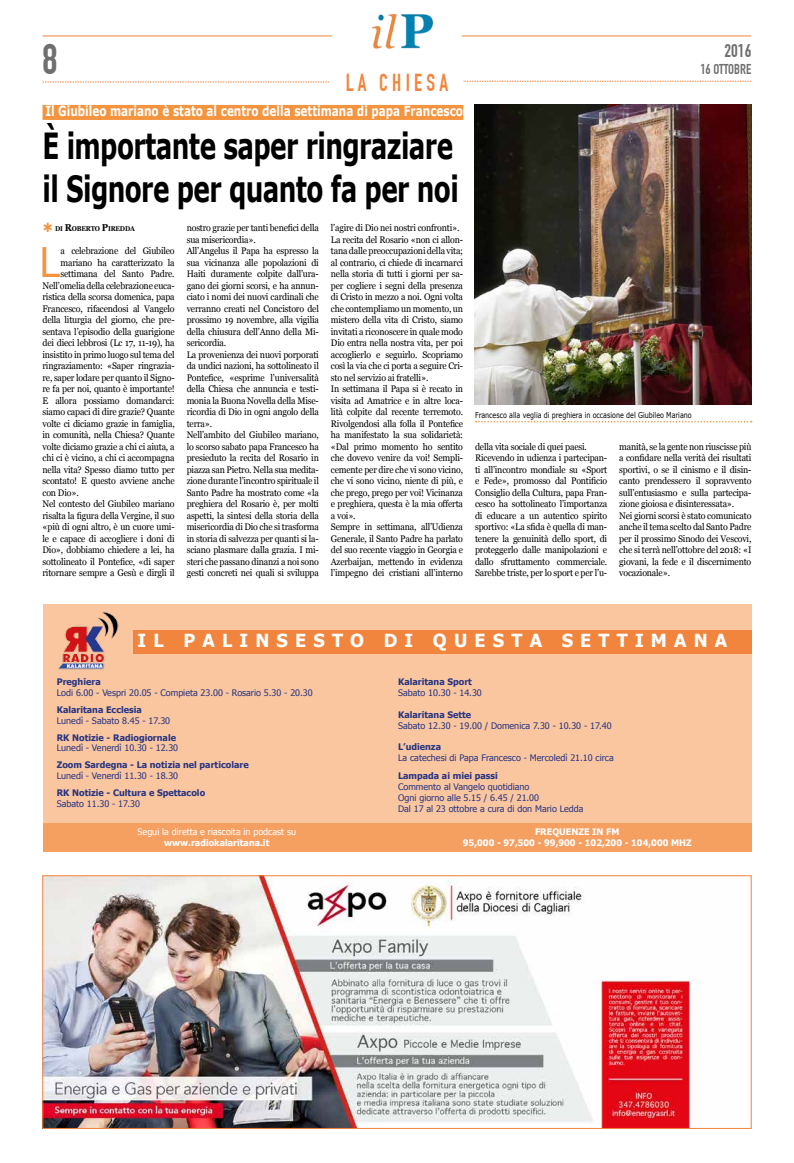
<style>
.page{position:relative;width:794px;height:1163px;background:#fff}
.page>*{position:absolute;margin:0;border:0;box-sizing:border-box;transform-origin:0 0}
.t1{font:700 42px "DIN Condensed";color:#706f6f}
.t2{font:41.6px "Arial";color:#f4943f;scale:.93 1}
.t3{font:700 36px/43.2px "Verdana";letter-spacing:-.025em;color:#000;scale:.69 1}
.t4{font:700 24px "DIN Condensed";letter-spacing:.2em;color:#f1853d;scale:.89 1}
.t5{font:700 18px "Tahoma";letter-spacing:.4em;color:#fff}
.t6{font:700 18px "DIN Condensed";color:#706f6f}
.t7{font:700 14px "Verdana";color:#fff;scale:.75 1}
.t8{font:700 14px "DIN Condensed";color:#706f6f}
.t9{font:9.5px/11.5px "Georgia";letter-spacing:-.02em;color:#000;scale:.93 1}
.t10{font:9px/10.8px "Tahoma";color:#283583}
.t11{font:700 9px "Tahoma";color:#283583}
.t12{font:700 9px/10.8px "Tahoma";color:#fff;text-align:center}
.t13{font:9px "Tahoma";color:#fff}
.t14{font:8px "Verdana";color:#000;scale:.8 1}
.t15{font:700 7px "Georgia";letter-spacing:-.03em;color:#000;scale:.9 1}
.s1{font-size:10px}
</style>
<div class="page">
<img style="left:475px;top:105px;width:276px;height:299px">
<div style="left:43px;top:105px;width:420px;height:15px;background:#f4943f"></div>
<svg style="left:476px;top:421px;width:275px;height:1px"></svg>
<svg style="left:42px;top:82px;width:288px;height:1px"></svg>
<hr style="left:42px;top:35px;width:290px;height:1px;background:#f1853d">
<svg style="left:463px;top:81px;width:288px;height:1px"></svg>
<hr style="left:462px;top:35px;width:289px;height:1px;background:#f1853d">
<img style="left:371px;top:14px;width:62px;height:35px">
<img style="left:45px;top:877px;width:654px;height:249px">
<div style="left:43px;top:875px;width:708px;height:253px;border:1px solid #f1853d"></div>
<div style="left:43px;top:604px;width:708px;height:247px;background:#fac69f"></div>
<div style="left:133px;top:630px;width:618px;height:23px;background:#f1853d"></div>
<div style="left:43px;top:823px;width:708px;height:28px;background:#f59f61"></div>
<img style="left:58px;top:611px;width:60px;height:58px">
<h1 class="t1" style="left:42px;top:35px;width:17px">8</h1>
<h3 class="t6" style="left:724px;top:40px;width:28px">2016</h3>
<h3 class="t8" style="left:700px;top:61px;width:53px">16 OTTOBRE</h3>
<h3 class="t4" style="left:346px;top:68px;width:117px">LA CHIESA</h3>
<h3 class="t7" style="left:45px;top:102px;width:558px">Il Giubileo mariano è stato al centro della settimana di papa Francesco</h3>
<h3 class="t3" style="left:43px;top:124px;width:605px">È importante saper ringraziare il Signore per quanto fa per noi</h3>
<p class="t15" style="left:55px;top:223px;width:90px">DI <span class="s1">R</span>OBERTO <span class="s1">P</span>IREDDA</p>
<h2 class="t2" style="left:40px;top:235px;width:25px">L</h2>
<p class="t9" style="left:60px;top:245px;width:124px">a celebrazione del Giubileo</p>
<p class="t9" style="left:60px;top:256px;width:124px">mariano ha caratterizzato la</p>
<p class="t9" style="left:60px;top:268px;width:124px">settimana del Santo Padre.</p>
<p class="t9" style="left:43px;top:279px;width:144px">Nell’omelia della celebrazione euca-</p>
<p class="t9" style="left:43px;top:291px;width:144px">ristica della scorsa domenica, papa</p>
<p class="t9" style="left:43px;top:302px;width:144px">Francesco, rifacendosi al Vangelo</p>
<p class="t9" style="left:43px;top:314px;width:144px">della liturgia del giorno, che pre-</p>
<p class="t9" style="left:43px;top:325px;width:144px">sentava l’episodio della guarigione</p>
<p class="t9" style="left:43px;top:337px;width:144px">dei dieci lebbrosi (Lc 17, 11-19), ha</p>
<p class="t9" style="left:43px;top:348px;width:144px">insistito in primo luogo sul tema del</p>
<p class="t9" style="left:43px;top:360px;width:144px">ringraziamento: «Saper ringrazia-</p>
<p class="t9" style="left:43px;top:371px;width:144px">re, saper lodare per quanto il Signo-</p>
<p class="t9" style="left:43px;top:383px;width:144px">re fa per noi, quanto è importante!</p>
<p class="t9" style="left:43px;top:394px;width:144px">E allora possiamo domandarci:</p>
<p class="t9" style="left:43px;top:406px;width:144px">siamo capaci di dire grazie? Quante</p>
<p class="t9" style="left:43px;top:417px;width:144px">volte ci diciamo grazie in famiglia,</p>
<p class="t9" style="left:43px;top:429px;width:144px">in comunità, nella Chiesa? Quante</p>
<p class="t9" style="left:43px;top:440px;width:144px">volte diciamo grazie a chi ci aiuta, a</p>
<p class="t9" style="left:43px;top:452px;width:144px">chi ci è vicino, a chi ci accompagna</p>
<p class="t9" style="left:43px;top:463px;width:144px">nella vita? Spesso diamo tutto per</p>
<p class="t9" style="left:43px;top:475px;width:144px">scontato! E questo avviene anche</p>
<p class="t9" style="left:43px;top:486px;width:40px">con Dio».</p>
<p class="t9" style="left:43px;top:498px;width:144px">Nel contesto del Giubileo mariano</p>
<p class="t9" style="left:43px;top:509px;width:144px">risalta la figura della Vergine, il suo</p>
<p class="t9" style="left:43px;top:521px;width:144px">«più di ogni altro, è un cuore umi-</p>
<p class="t9" style="left:43px;top:532px;width:144px">le e capace di accogliere i doni di</p>
<p class="t9" style="left:43px;top:544px;width:144px">Dio», dobbiamo chiedere a lei, ha</p>
<p class="t9" style="left:43px;top:555px;width:144px">sottolineato il Pontefice, «di saper</p>
<p class="t9" style="left:43px;top:567px;width:144px">ritornare sempre a Gesù e dirgli il</p>
<p class="t9" style="left:187px;top:222px;width:144px">nostro grazie per tanti benefici della sua misericordia».<br>All’Angelus il Papa ha espresso la sua vicinanza alle popolazioni di Haiti duramente colpite dall’ura&shy;gano dei giorni scorsi, e ha annun&shy;ciato i nomi dei nuovi cardinali che verranno creati nel Concistoro del prossimo 19 novembre, alla vigilia della chiusura dell’Anno della Mi&shy;sericordia.<br>La provenienza dei nuovi porporati da undici nazioni, ha sottolineato il Pontefice, «esprime l’universalità della Chiesa che annuncia e testi&shy;monia la Buona Novella della Mise&shy;ricordia di Dio in ogni angolo della terra».<br>Nell’ambito del Giubileo mariano, lo scorso sabato papa Francesco ha presieduto la recita del Rosario in piazza san Pietro. Nella sua medita&shy;zione durante l’incontro spirituale il Santo Padre ha mostrato come «la preghiera del Rosario è, per molti aspetti, la sintesi della storia della misericordia di Dio che si trasforma in storia di salvezza per quanti si la&shy;sciano plasmare dalla grazia. I mi&shy;steri che passano dinanzi a noi sono gesti concreti nei quali si sviluppa</p>
<p class="t9" style="left:331px;top:222px;width:144px">l’agire di Dio nei nostri confronti».<br>La recita del Rosario «non ci allon&shy;tana dalle preoccupazioni della vita; al contrario, ci chiede di incarnarci nella storia di tutti i giorni per sa&shy;per cogliere i segni della presenza di Cristo in mezzo a noi. Ogni volta che contempliamo un momento, un mistero della vita di Cristo, siamo invitati a riconoscere in quale modo Dio entra nella nostra vita, per poi accoglierlo e seguirlo. Scopriamo così la via che ci porta a seguire Cri&shy;sto nel servizio ai fratelli».<br>In settimana il Papa si è recato in visita ad Amatrice e in altre loca&shy;lità colpite dal recente terremoto.<br>Rivolgendosi alla folla il Pontefice ha manifestato la sua solidarietà: «Dal primo momento ho sentito che dovevo venire da voi! Sempli&shy;cemente per dire che vi sono vicino, che vi sono vicino, niente di più, e che prego, prego per voi! Vicinanza e preghiera, questa è la mia offerta a voi».<br>Sempre in settimana, all’Udienza Generale, il Santo Padre ha parlato del suo recente viaggio in Georgia e Azerbaijan, mettendo in evidenza l’impegno dei cristiani all’interno</p>
<p class="t14" style="left:475px;top:410px;width:272px">Francesco alla veglia di preghiera in occasione del Giubileo Mariano</p>
<p class="t9" style="left:475px;top:440px;width:144px">della vita sociale di quei paesi.<br>Ricevendo in udienza i partecipan&shy;ti all’incontro mondiale su «Sport e Fede», promosso dal Pontificio Consiglio della Cultura, papa Fran&shy;cesco ha sottolineato l’importanza di educare a un autentico spirito sportivo: «La sfida è quella di man&shy;tenere la genuinità dello sport, di proteggerlo dalle manipolazioni e dallo sfruttamento commerciale.<br>Sarebbe triste, per lo sport e per l’u-</p>
<p class="t9" style="left:619px;top:440px;width:144px">manità, se la gente non riuscisse più a confidare nella verità dei risultati sportivi, o se il cinismo e il disin&shy;canto prendessero il sopravvento sull’entusiasmo e sulla partecipa&shy;zione gioiosa e disinteressata».<br>Nei giorni scorsi è stato comunicato anche il tema scelto dal Santo Padre per il prossimo Sinodo dei Vescovi, che si terrà nell’ottobre del 2018: «I giovani, la fede e il discernimento vocazionale».</p>
<h3 class="t5" style="left:138px;top:627px;width:591px">IL PALINSESTO DI QUESTA SETTIMANA</h3>
<p class="t11" style="left:57px;top:675px;width:45px">Preghiera</p>
<p class="t10" style="left:57px;top:687px;width:257px">Lodi 6.00 - Vespri 20.05 - Compieta 23.00 - Rosario 5.30 - 20.30</p>
<p class="t11" style="left:57px;top:703px;width:87px">Kalaritana Ecclesia</p>
<p class="t10" style="left:57px;top:714px;width:115px">Lunedì - Sabato 8.45 - 17.30</p>
<p class="t11" style="left:57px;top:731px;width:121px">RK Notizie - Radiogiornale</p>
<p class="t10" style="left:57px;top:742px;width:123px">Lunedì - Venerdì 10.30 - 12.30</p>
<p class="t11" style="left:57px;top:758px;width:193px">Zoom Sardegna - La notizia nel particolare</p>
<p class="t10" style="left:57px;top:769px;width:123px">Lunedì - Venerdì 11.30 - 18.30</p>
<p class="t11" style="left:57px;top:786px;width:150px">RK Notizie - Cultura e Spettacolo</p>
<p class="t10" style="left:57px;top:797px;width:85px">Sabato 11.30 - 17.30</p>
<p class="t11" style="left:398px;top:675px;width:75px">Kalaritana Sport</p>
<p class="t10" style="left:398px;top:687px;width:85px">Sabato 10.30 - 14.30</p>
<p class="t11" style="left:398px;top:708px;width:75px">Kalaritana Sette</p>
<p class="t10" style="left:398px;top:719px;width:215px">Sabato 12.30 - 19.00 / Domenica 7.30 - 10.30 - 17.40</p>
<p class="t11" style="left:398px;top:740px;width:44px">L’udienza</p>
<p class="t10" style="left:398px;top:751px;width:217px">La catechesi di Papa Francesco - Mercoledì 21.10 circa</p>
<p class="t11" style="left:398px;top:769px;width:101px">Lampada ai miei passi</p>
<p class="t10" style="left:398px;top:780px;width:187px">Commento al Vangelo quotidiano<br>Ogni giorno alle 5.15 / 6.45 / 21.00<br>Dal 17 al 23 ottobre a cura di don Mario Ledda</p>
<p class="t13" style="left:138px;top:825px;width:160px">Segui la diretta e riascolta in podcast su</p>
<p class="t12" style="left:164px;top:836px;width:107px">www.radiokalaritana.it</p>
<p class="t12" style="left:463px;top:826px;width:230px">FREQUENZE IN FM<br>95,000 - 97,500 - 99,900 - 102,200 - 104,000 MHZ</p>
</div>
